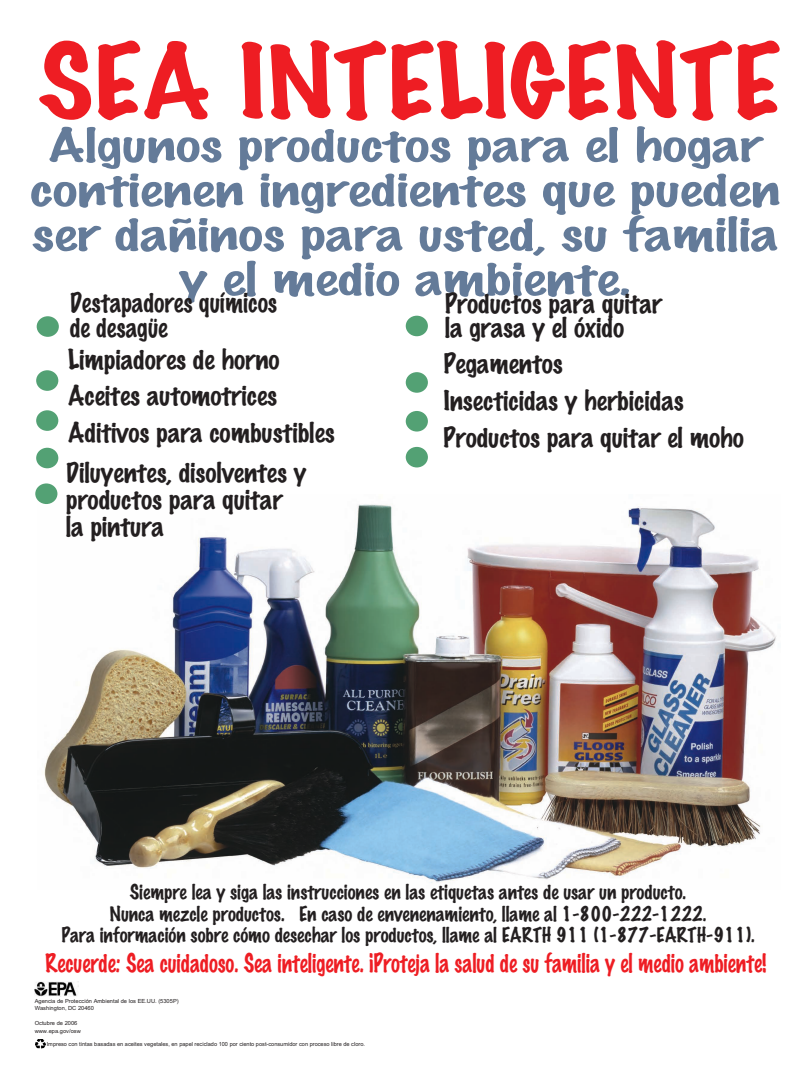
<style>
.page{position:relative;width:810px;height:1080px;background:#fff}
.page>*{position:absolute;margin:0;border:0;box-sizing:border-box;transform-origin:0 0}
.t1{font:93.06px "Marker Felt";color:#ee1d23;scale:1.2 1}
.t2{font:42.06px/44.6px "Marker Felt";color:#647b99;text-align:center;scale:1.42 1}
.t3{font:25px/36.5px "Marker Felt";color:#231f20;scale:1.08 1}
.t4{font:25px/24.8px "Marker Felt";color:#231f20}
.t5{font:23.62px "Marker Felt";color:#ee1d23;scale:.9 1}
.t6{font:18.75px/21.3px "Marker Felt";color:#231f20;text-align:center}
.t7{font:5.62px/7.5px "Arial";color:#231f20}
</style>
<div class="page">
<img style="left:37px;top:494px;width:739px;height:389px">
<img style="left:34px;top:981px;width:43px;height:15px">
<svg style="left:35px;top:1039px;width:10px;height:10px"></svg>
<div style="left:37px;top:316px;width:22px;height:21px;background:#53a174;border-radius:50%"></div>
<div style="left:35px;top:483px;width:22px;height:21px;background:#53a174;border-radius:50%"></div>
<div style="left:36px;top:370px;width:22px;height:21px;background:#53a174;border-radius:50%"></div>
<div style="left:36px;top:410px;width:22px;height:21px;background:#53a174;border-radius:50%"></div>
<div style="left:36px;top:448px;width:22px;height:20px;background:#53a174;border-radius:50%"></div>
<div style="left:406px;top:316px;width:22px;height:20px;background:#53a174;border-radius:50%"></div>
<div style="left:406px;top:447px;width:22px;height:20px;background:#53a174;border-radius:50%"></div>
<div style="left:406px;top:372px;width:22px;height:21px;background:#53a174;border-radius:50%"></div>
<div style="left:406px;top:411px;width:22px;height:21px;background:#53a174;border-radius:50%"></div>
<h1 class="t1" style="left:38px;top:36px;width:620px">SEA INTELIGENTE</h1>
<h2 class="t2" style="left:30px;top:125px;width:530px">Algunos productos para el hogar contienen ingredientes que pueden ser dañinos para usted, su familia y el medio ambiente.</h2>
<h3 class="t3" style="left:445px;top:292px;width:203px;line-height:24.8px">Productos para quitar la grasa y el óxido</h3>
<h3 class="t4" style="left:70px;top:292px;width:209px">Destapadores químicos de desagüe</h3>
<h3 class="t3" style="left:68px;top:343px;width:249px">Limpiadores de horno<br>Aceites automotrices<br>Aditivos para combustibles</h3>
<h3 class="t3" style="left:443px;top:347px;width:280px;line-height:36.8px">Pegamentos<br>Insecticidas y herbicidas<br>Productos para quitar el moho</h3>
<h3 class="t3" style="left:66px;top:460px;width:224px;line-height:26.9px">Diluyentes, disolventes y productos para quitar la pintura</h3>
<p class="t6" style="left:61px;top:883px;width:695px">Siempre lea y siga las instrucciones en las etiquetas antes de usar un producto.<br>Nunca mezcle productos. En caso de envenenamiento, llame al 1-800-222-1222.<br>Para información sobre cómo desechar los productos, llame al EARTH 911 (1-877-EARTH-911).</p>
<p class="t5" style="left:45px;top:951px;width:803px">Recuerde: Sea cuidadoso. Sea inteligente. ¡Proteja la salud de su familia y el medio ambiente!</p>
<p class="t7" style="left:35px;top:997px;width:146px">Agencia de Protección Ambiental de los EE.UU. (5305P)<br>Washington, DC 20460</p>
<p class="t7" style="left:35px;top:1019px;width:48px">Octubre de 2006 www.epa.gov/osw</p>
<p class="t7" style="left:47px;top:1040px;width:320px">Impreso con tintas basadas en aceites vegetales, en papel reciclado 100 por ciento post-consumidor con proceso libre de cloro.</p>
</div>
